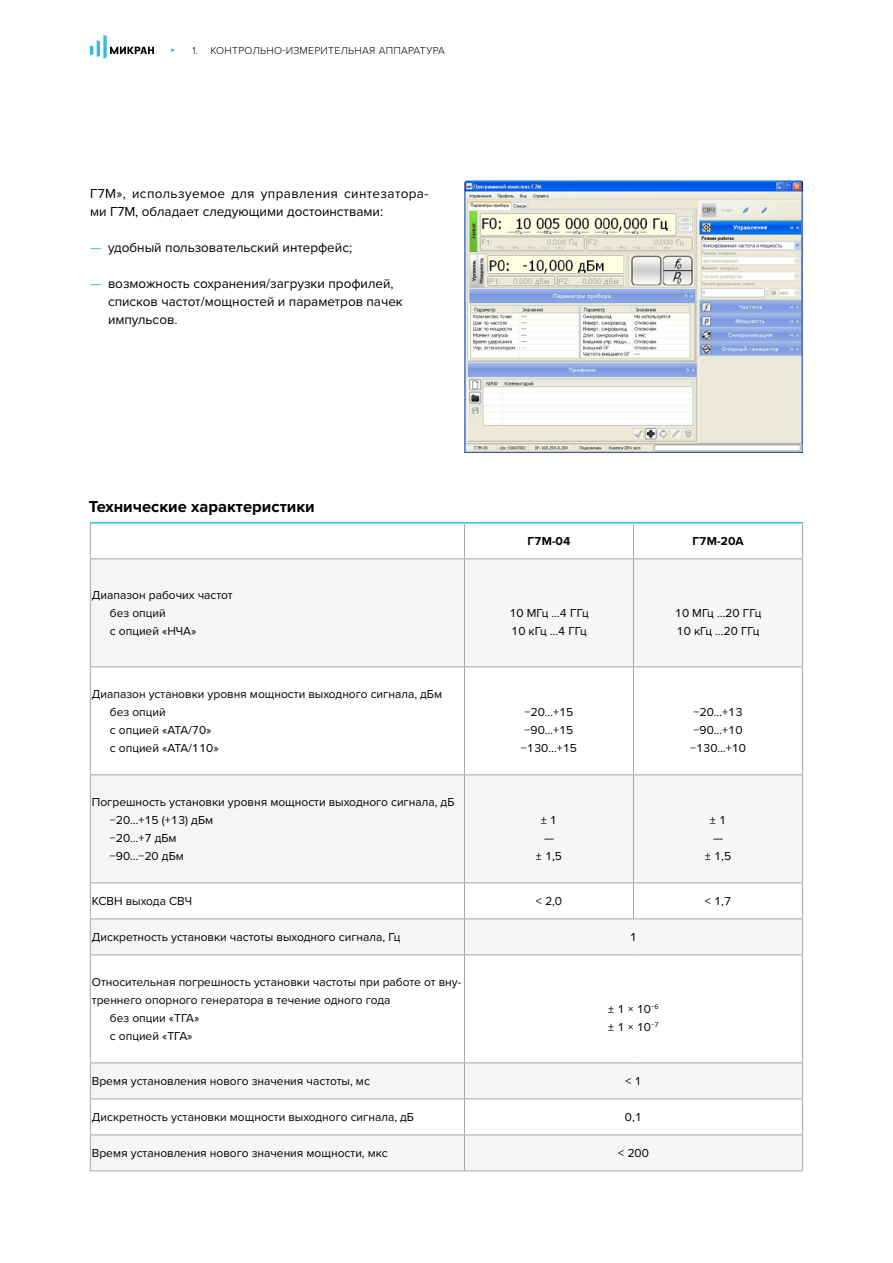
<style>
.page{position:relative;width:893px;height:1263px;background:#fff}
.page>*{position:absolute;margin:0;border:0;box-sizing:border-box;transform-origin:0 0}
.t1{font:700 16.5px "Proxima Nova";color:#000}
.t2{font:13.5px/18px "Proxima Nova";color:#000}
.t3{font:12px/18px "Proxima Nova";color:#000}
.t4{font:12px/18px "Proxima Nova";letter-spacing:-.055em;color:#000}
.t5{font:700 12px "Proxima Nova";color:#000}
.t6{font:300 10.5px "Proxima Nova";letter-spacing:.025em;color:#000}
.s1{color:#34bbda}
</style>
<div class="page">
<img style="left:464px;top:180px;width:339px;height:272px">
<svg style="left:91px;top:559px;width:711px;height:577px;fill:#f6f6f6"></svg>
<hr style="left:90px;top:522px;width:374px;height:2px;background:#34bbda">
<hr style="left:464px;top:522px;width:169px;height:2px;background:#34bbda">
<hr style="left:633px;top:522px;width:170px;height:2px;background:#34bbda">
<hr style="left:90px;top:524px;width:1px;height:34px;background:#aba7a3">
<hr style="left:464px;top:524px;width:1px;height:34px;background:#aba7a3">
<hr style="left:633px;top:524px;width:1px;height:34px;background:#aba7a3">
<hr style="left:802px;top:524px;width:1px;height:34px;background:#aba7a3">
<hr style="left:90px;top:558px;width:374px;height:1px;background:#aba7a3">
<hr style="left:464px;top:558px;width:169px;height:1px;background:#aba7a3">
<hr style="left:464px;top:559px;width:1px;height:107px;background:#aba7a3">
<hr style="left:633px;top:558px;width:170px;height:1px;background:#aba7a3">
<hr style="left:633px;top:559px;width:1px;height:107px;background:#aba7a3">
<hr style="left:802px;top:559px;width:1px;height:107px;background:#aba7a3">
<hr style="left:90px;top:666px;width:374px;height:1px;background:#aba7a3">
<hr style="left:464px;top:666px;width:169px;height:1px;background:#aba7a3">
<hr style="left:464px;top:667px;width:1px;height:107px;background:#aba7a3">
<hr style="left:633px;top:666px;width:170px;height:1px;background:#aba7a3">
<hr style="left:633px;top:667px;width:1px;height:107px;background:#aba7a3">
<hr style="left:802px;top:667px;width:1px;height:107px;background:#aba7a3">
<hr style="left:90px;top:774px;width:374px;height:1px;background:#aba7a3">
<hr style="left:464px;top:774px;width:169px;height:1px;background:#aba7a3">
<hr style="left:464px;top:775px;width:1px;height:107px;background:#aba7a3">
<hr style="left:633px;top:774px;width:170px;height:1px;background:#aba7a3">
<hr style="left:633px;top:775px;width:1px;height:107px;background:#aba7a3">
<hr style="left:802px;top:775px;width:1px;height:107px;background:#aba7a3">
<hr style="left:90px;top:882px;width:374px;height:1px;background:#aba7a3">
<hr style="left:464px;top:882px;width:169px;height:1px;background:#aba7a3">
<hr style="left:464px;top:883px;width:1px;height:35px;background:#aba7a3">
<hr style="left:633px;top:882px;width:170px;height:1px;background:#aba7a3">
<hr style="left:633px;top:883px;width:1px;height:35px;background:#aba7a3">
<hr style="left:802px;top:883px;width:1px;height:35px;background:#aba7a3">
<hr style="left:90px;top:918px;width:374px;height:1px;background:#aba7a3">
<hr style="left:464px;top:918px;width:169px;height:1px;background:#aba7a3">
<hr style="left:464px;top:919px;width:1px;height:35px;background:#aba7a3">
<hr style="left:633px;top:918px;width:170px;height:1px;background:#aba7a3">
<hr style="left:802px;top:919px;width:1px;height:35px;background:#aba7a3">
<hr style="left:90px;top:954px;width:374px;height:1px;background:#aba7a3">
<hr style="left:464px;top:954px;width:169px;height:1px;background:#aba7a3">
<hr style="left:464px;top:955px;width:1px;height:107px;background:#aba7a3">
<hr style="left:633px;top:954px;width:170px;height:1px;background:#aba7a3">
<hr style="left:802px;top:955px;width:1px;height:107px;background:#aba7a3">
<hr style="left:90px;top:1062px;width:374px;height:1px;background:#aba7a3">
<hr style="left:464px;top:1062px;width:169px;height:1px;background:#aba7a3">
<hr style="left:464px;top:1063px;width:1px;height:35px;background:#aba7a3">
<hr style="left:633px;top:1062px;width:170px;height:1px;background:#aba7a3">
<hr style="left:802px;top:1063px;width:1px;height:35px;background:#aba7a3">
<hr style="left:90px;top:1098px;width:374px;height:1px;background:#aba7a3">
<hr style="left:464px;top:1098px;width:169px;height:1px;background:#aba7a3">
<hr style="left:464px;top:1099px;width:1px;height:35px;background:#aba7a3">
<hr style="left:633px;top:1098px;width:170px;height:1px;background:#aba7a3">
<hr style="left:802px;top:1099px;width:1px;height:35px;background:#aba7a3">
<hr style="left:90px;top:1134px;width:374px;height:1px;background:#aba7a3">
<hr style="left:464px;top:1134px;width:169px;height:1px;background:#aba7a3">
<hr style="left:464px;top:1135px;width:1px;height:35px;background:#aba7a3">
<hr style="left:633px;top:1134px;width:170px;height:1px;background:#aba7a3">
<hr style="left:802px;top:1135px;width:1px;height:35px;background:#aba7a3">
<hr style="left:90px;top:1170px;width:374px;height:1px;background:#aba7a3">
<hr style="left:464px;top:1170px;width:169px;height:1px;background:#aba7a3">
<hr style="left:633px;top:1170px;width:170px;height:1px;background:#aba7a3">
<hr style="left:90px;top:559px;width:1px;height:107px;background:#aba7a3">
<hr style="left:90px;top:667px;width:1px;height:107px;background:#aba7a3">
<hr style="left:90px;top:775px;width:1px;height:107px;background:#aba7a3">
<hr style="left:90px;top:883px;width:1px;height:35px;background:#aba7a3">
<hr style="left:90px;top:919px;width:1px;height:35px;background:#aba7a3">
<hr style="left:90px;top:955px;width:1px;height:107px;background:#aba7a3">
<hr style="left:90px;top:1063px;width:1px;height:35px;background:#aba7a3">
<hr style="left:90px;top:1099px;width:1px;height:35px;background:#aba7a3">
<hr style="left:90px;top:1135px;width:1px;height:35px;background:#aba7a3">
<svg style="left:90px;top:35px;width:64px;height:23px"></svg>
<p class="t6" style="left:192px;top:44px;width:254px">1. Контрольно‑измерительная аппаратура</p>
<p class="t2" style="left:90px;top:185px;width:340px">Г7М», используемое для управления синтезатора&shy;ми Г7М, обладает следующими достоинствами:</p>
<p class="t2" style="left:90px;top:239px;width:264px"><span class="s1">—</span> удобный пользовательский интерфейс;</p>
<p class="t2" style="left:108px;top:275px;width:296px;text-indent:-18px"><span class="s1">—</span> возможность сохранения/загрузки профилей, списков частот/мощностей и параметров пачек импульсов.</p>
<h1 class="t1" style="left:89px;top:497px;width:227px">Технические характеристики</h1>
<p class="t3" style="left:110px;top:586px;width:124px;text-indent:-18px">Диапазон рабочих частот без опций<br>с опцией «НЧА»</p>
<p class="t3" style="left:110px;top:685px;width:334px;text-indent:-18px">Диапазон установки уровня мощности выходного сигнала, дБм без опций<br>с опцией «АТА/70»<br>с опцией «АТА/110»</p>
<p class="t3" style="left:110px;top:793px;width:346px;text-indent:-18px">Погрешность установки уровня мощности выходного сигнала, дБ −20…+15 (+13) дБм<br>−20…+7 дБм<br>−90…−20 дБм</p>
<p class="t5" style="left:527px;top:533px;width:45px">Г7М-04</p>
<p class="t5" style="left:692px;top:533px;width:53px">Г7М-20А</p>
<p class="t4" style="left:509px;top:604px;width:81px">10 МГц …4 ГГц<br>10 кГц …4 ГГц</p>
<p class="t3" style="left:675px;top:604px;width:88px">10 МГц …20 ГГц<br>10 кГц …20 ГГц</p>
<p class="t3" style="left:521px;top:703px;width:58px">−20…+15 −90…+15 −130…+15</p>
<p class="t3" style="left:690px;top:703px;width:58px">−20…+13 −90…+10 −130…+10</p>
<p class="t3" style="left:536px;top:811px;width:28px;text-align:center">± 1 —<br>± 1,5</p>
<p class="t3" style="left:705px;top:811px;width:28px;text-align:center">± 1 —<br>± 1,5</p>
<p class="t3" style="left:92px;top:892px;width:102px">КСВН выхода СВЧ</p>
<p class="t3" style="left:536px;top:892px;width:28px">&lt; 2,0</p>
<p class="t3" style="left:705px;top:892px;width:28px">&lt; 1,7</p>
<p class="t3" style="left:92px;top:928px;width:310px">Дискретность установки частоты выходного сигнала, Гц</p>
<p class="t3" style="left:630px;top:928px;width:9px">1</p>
<p class="t3" style="left:92px;top:973px;width:371px">Относительная погрешность установки частоты при работе от вну-</p>
<p class="t3" style="left:92px;top:991px;width:300px">треннего опорного генератора в течение одного года</p>
<p class="t3" style="left:110px;top:1009px;width:91px">без опции «ТГА»</p>
<p class="t3" style="left:110px;top:1027px;width:84px">с опцией «ТГА»</p>
<p class="t3" style="left:608px;top:1000px;width:52px">± 1 × 10<sup>−6 </sup>± 1 × 10<sup>−7</sup></p>
<p class="t3" style="left:92px;top:1072px;width:280px">Время установления нового значения частоты, мс</p>
<p class="t3" style="left:625px;top:1072px;width:18px">&lt; 1</p>
<p class="t3" style="left:92px;top:1108px;width:324px">Дискретность установки мощности выходного сигнала, дБ</p>
<p class="t3" style="left:625px;top:1108px;width:19px">0,1</p>
<p class="t3" style="left:92px;top:1144px;width:297px">Время установления нового значения мощности, мкс</p>
<p class="t3" style="left:618px;top:1144px;width:32px">&lt; 200</p>
</div>
